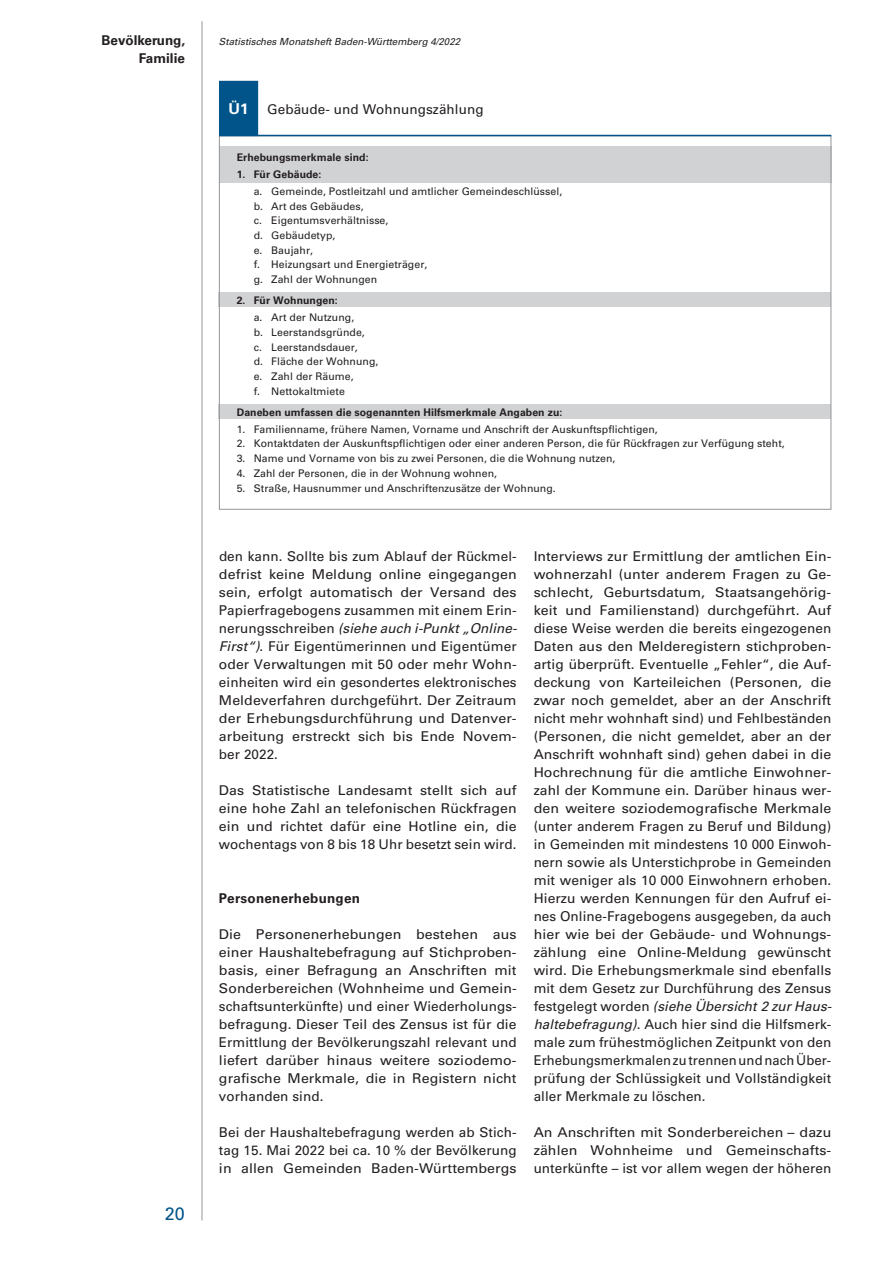
<style>
.page{position:relative;width:893px;height:1263px;background:#fff}
.page>*{position:absolute;margin:0;border:0;box-sizing:border-box;transform-origin:0 0}
.t1{font:18px "Univers";color:#01548a}
.t2{font:13.5px/18px "Univers";letter-spacing:.005em;color:#231f20;text-align:justify;scale:1.04 1}
.t3{font:13.5px/18px "Univers";letter-spacing:.005em;color:#231f20;text-align:justify;scale:1.05 1}
.t4{font:13.5px/18px "Univers";letter-spacing:.005em;color:#231f20;text-align:justify}
.t5{font:700 13.5px "Univers";color:#231f20}
.t6{font:10.5px/14.7px "Univers";letter-spacing:.005em;color:#231f20}
.t7{font:700 10.5px "Univers";letter-spacing:.005em;color:#231f20}
.t8{font:italic 9.75px "Univers";color:#231f20}
.s1{font-weight:700;font-size:15px;color:#fff}
.s2{font-style:italic}
</style>
<div class="page">
<hr style="left:202px;top:21px;width:1px;height:1199px;background:#939598">
<div style="left:219px;top:404px;width:612px;height:15px;background:#d1d2d4"></div>
<div style="left:219px;top:292px;width:612px;height:15px;background:#d1d2d4"></div>
<div style="left:219px;top:147px;width:612px;height:36px;background:#d1d2d4"></div>
<div style="left:219px;top:81px;width:612px;height:55px;border:2px solid #fff"></div>
<div style="left:219px;top:81px;width:39px;height:55px;background:#01548a"></div>
<hr style="left:219px;top:135px;width:612px;height:1px;background:#01548a">
<p class="t5" style="left:102px;top:32px;width:85px">Bevölkerung,</p>
<p class="t8" style="left:219px;top:35px;width:243px">Statistisches Monatsheft Baden-Württemberg 4/2022</p>
<p class="t5" style="left:139px;top:50px;width:47px">Familie</p>
<p class="t4" style="left:229px;top:100px;width:257px"><span class="s1">Ü1</span> Gebäude- und Wohnungszählung</p>
<p class="t7" style="left:237px;top:151px;width:133px">Erhebungsmerkmale sind:</p>
<p class="t7" style="left:237px;top:168px;width:86px">1. Für Gebäude:</p>
<p class="t6" style="left:254px;top:184px;width:310px">a. Gemeinde, Postleitzahl und amtlicher Gemeindeschlüssel, b. Art des Gebäudes,<br>c. Eigentumsverhältnisse,<br>d. Gebäudetyp,<br>e. Baujahr,<br>f. Heizungsart und Energieträger,<br>g. Zahl der Wohnungen</p>
<p class="t7" style="left:237px;top:294px;width:103px">2. Für Wohnungen:</p>
<p class="t6" style="left:254px;top:310px;width:126px">a. Art der Nutzung,<br>b. Leerstandsgründe,<br>c. Leerstandsdauer,<br>d. Fläche der Wohnung, e. Zahl der Räume,<br>f. Nettokaltmiete</p>
<p class="t7" style="left:237px;top:406px;width:327px">Daneben umfassen die sogenannten Hilfsmerkmale Angaben zu:</p>
<p class="t6" style="left:237px;top:422px;width:423px">1. Familienname, frühere Namen, Vorname und Anschrift der Auskunftspflichtigen,</p>
<p class="t6" style="left:237px;top:436px;width:550px">2. Kontaktdaten der Auskunftspflichtigen oder einer anderen Person, die für Rückfragen zur Verfügung steht,</p>
<p class="t6" style="left:237px;top:451px;width:380px">3. Name und Vorname von bis zu zwei Personen, die die Wohnung nutzen,</p>
<p class="t6" style="left:237px;top:466px;width:262px">4. Zahl der Personen, die in der Wohnung wohnen,</p>
<p class="t6" style="left:237px;top:480px;width:321px">5. Straße, Hausnummer und Anschriftenzusätze der Wohnung.</p>
<h1 class="t1" style="left:165px;top:1203px;width:22px">20</h1>
<p class="t4" style="left:219px;top:547px;width:299px">den kann. Sollte bis zum Ablauf der Rückmel&shy;defrist keine Meldung online eingegangen sein, erfolgt automatisch der Versand des Papierfragebogens zusammen mit einem Erin&shy;nerungsschreiben <span class="s2">(siehe auch i-Punkt „Online-First“)</span>. Für Eigentümerinnen und Eigentümer oder Verwaltungen mit 50 oder mehr Wohn‑ einheiten wird ein gesondertes elektronisches Meldeverfahren durchgeführt. Der Zeitraum der Erhebungsdurchführung und Datenver‑ arbeitung erstreckt sich bis Ende Novem‑ ber 2022.</p>
<p class="t3" style="left:219px;top:781px;width:285px">Das Statistische Landesamt stellt sich auf eine hohe Zahl an telefonischen Rückfragen ein und richtet dafür eine Hotline ein, die wochentags von 8 bis 18 Uhr besetzt sein wird.</p>
<p class="t5" style="left:219px;top:890px;width:143px">Personenerhebungen</p>
<p class="t3" style="left:219px;top:925px;width:285px">Die Personenerhebungen bestehen aus einer Haushaltebefragung auf Stichproben‑ basis, einer Befragung an Anschriften mit Sonderbereichen (Wohnheime und Gemein&shy;schaftsunterkünfte) und einer Wiederholungs&shy;befragung. Dieser Teil des Zensus ist für die Ermittlung der Bevölkerungszahl relevant und liefert darüber hinaus weitere soziodemo‑ grafische Merkmale, die in Registern nicht vorhanden sind.</p>
<p class="t4" style="left:219px;top:1123px;width:299px">Bei der Haushaltebefragung werden ab Stich‑ tag 15. Mai 2022 bei ca. 10 % der Bevölkerung in allen Gemeinden Baden-Württembergs</p>
<p class="t2" style="left:534px;top:547px;width:288px">Interviews zur Ermittlung der amtlichen Ein‑ wohnerzahl (unter anderem Fragen zu Ge‑ schlecht, Geburtsdatum, Staatsangehörig‑ keit und Familienstand) durchgeführt. Auf diese Weise werden die bereits eingezogenen Daten aus den Melderegistern stichproben‑ artig überprüft. Eventuelle „Fehler“, die Auf‑ deckung von Karteileichen (Personen, die zwar noch gemeldet, aber an der Anschrift nicht mehr wohnhaft sind) und Fehlbeständen (Personen, die nicht gemeldet, aber an der Anschrift wohnhaft sind) gehen dabei in die Hochrechnung für die amtliche Einwohner‑ zahl der Kommune ein. Darüber hinaus wer‑ den weitere soziodemografische Merkmale (unter anderem Fragen zu Beruf und Bildung) in Gemeinden mit mindestens 10 000 Einwoh&shy;nern sowie als Unterstichprobe in Gemeinden mit weniger als 10 000 Einwohnern erhoben.<br>Hierzu werden Kennungen für den Aufruf ei‑ nes Online-Fragebogens ausgegeben, da auch hier wie bei der Gebäude- und Wohnungs‑ zählung eine Online-Meldung gewünscht wird. Die Erhebungsmerkmale sind ebenfalls mit dem Gesetz zur Durchführung des Zensus festgelegt worden <span class="s2">(siehe Übersicht 2 zur Haus&shy;haltebefragung)</span>. Auch hier sind die Hilfsmerk&shy;male zum frühestmöglichen Zeitpunkt von den Erhebungsmerkmalen zu trennen und nach Über&shy;prüfung der Schlüssigkeit und Vollständigkeit aller Merkmale zu löschen.</p>
<p class="t3" style="left:534px;top:1123px;width:285px">An Anschriften mit Sonderbereichen – dazu zählen Wohnheime und Gemeinschafts‑ unterkünfte – ist vor allem wegen der höheren</p>
</div>
